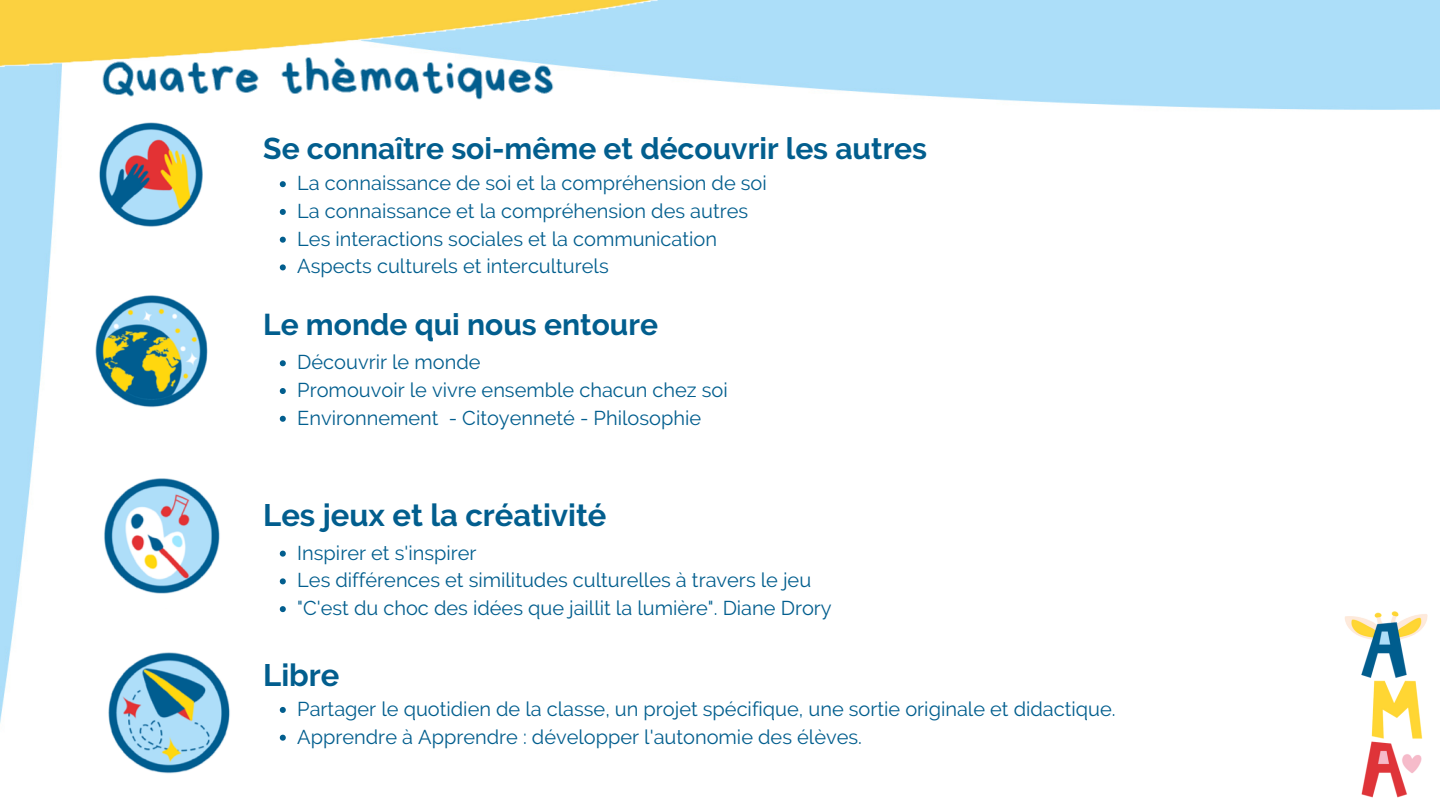
<style>
.page{position:relative;width:1440px;height:810px;background:#fff}
.page>*{position:absolute;margin:0;border:0;box-sizing:border-box;transform-origin:0 0}
.t1{font:700 31px "Raleway";color:#025e8e}
.t2{font:700 30px "Raleway";color:#025e8e}
.t3{font:20px "Raleway";color:#025e8e}
</style>
<div class="page">
<img style="left:0;top:97px;width:61px;height:626px">
<img style="left:0;top:0;width:720px;height:97px">
<img style="left:99px;top:123px;width:104px;height:104px">
<img style="left:95px;top:295px;width:113px;height:113px">
<img style="left:104px;top:478px;width:116px;height:116px">
<img style="left:108px;top:652px;width:122px;height:122px">
<img style="left:1345px;top:611px;width:83px;height:187px">
<img style="left:102px;top:0;width:465px;height:123px">
<svg style="left:280px;top:181px;width:6px;height:6px"></svg>
<svg style="left:280px;top:209px;width:6px;height:6px"></svg>
<svg style="left:280px;top:237px;width:6px;height:6px"></svg>
<svg style="left:280px;top:264px;width:6px;height:6px"></svg>
<svg style="left:280px;top:360px;width:6px;height:6px"></svg>
<svg style="left:280px;top:388px;width:6px;height:6px"></svg>
<svg style="left:280px;top:416px;width:6px;height:6px"></svg>
<svg style="left:280px;top:551px;width:6px;height:6px"></svg>
<svg style="left:280px;top:578px;width:6px;height:6px"></svg>
<svg style="left:280px;top:606px;width:6px;height:6px"></svg>
<svg style="left:280px;top:707px;width:6px;height:6px"></svg>
<svg style="left:280px;top:735px;width:6px;height:6px"></svg>
<p class="t2" style="left:263px;top:131px;width:665px">Se connaître soi-même et découvrir les autres</p>
<p class="t3" style="left:297px;top:171px;width:471px">La connaissance de soi et la compréhension de soi</p>
<p class="t3" style="left:297px;top:199px;width:452px">La connaissance et la compréhension des autres</p>
<p class="t3" style="left:297px;top:227px;width:421px">Les interactions sociales et la communication</p>
<p class="t3" style="left:297px;top:255px;width:313px">Aspects culturels et interculturels</p>
<p class="t2" style="left:263px;top:306px;width:396px">Le monde qui nous entoure</p>
<p class="t3" style="left:297px;top:350px;width:185px">Découvrir le monde</p>
<p class="t3" style="left:297px;top:378px;width:432px">Promouvoir le vivre ensemble chacun chez soi</p>
<p class="t3" style="left:297px;top:406px;width:405px">Environnement - Citoyenneté - Philosophie</p>
<p class="t1" style="left:263px;top:497px;width:345px">Les jeux et la créativité</p>
<p class="t3" style="left:297px;top:541px;width:181px">Inspirer et s'inspirer</p>
<p class="t3" style="left:297px;top:569px;width:515px">Les différences et similitudes culturelles à travers le jeu</p>
<p class="t3" style="left:297px;top:596px;width:536px">"C'est du choc des idées que jaillit la lumière". Diane Drory</p>
<p class="t1" style="left:263px;top:657px;width:78px">Libre</p>
<p class="t3" style="left:297px;top:697px;width:820px">Partager le quotidien de la classe, un projet spécifique, une sortie originale et didactique.</p>
<p class="t3" style="left:297px;top:725px;width:566px">Apprendre à Apprendre : développer l'autonomie des élèves.</p>
</div>
